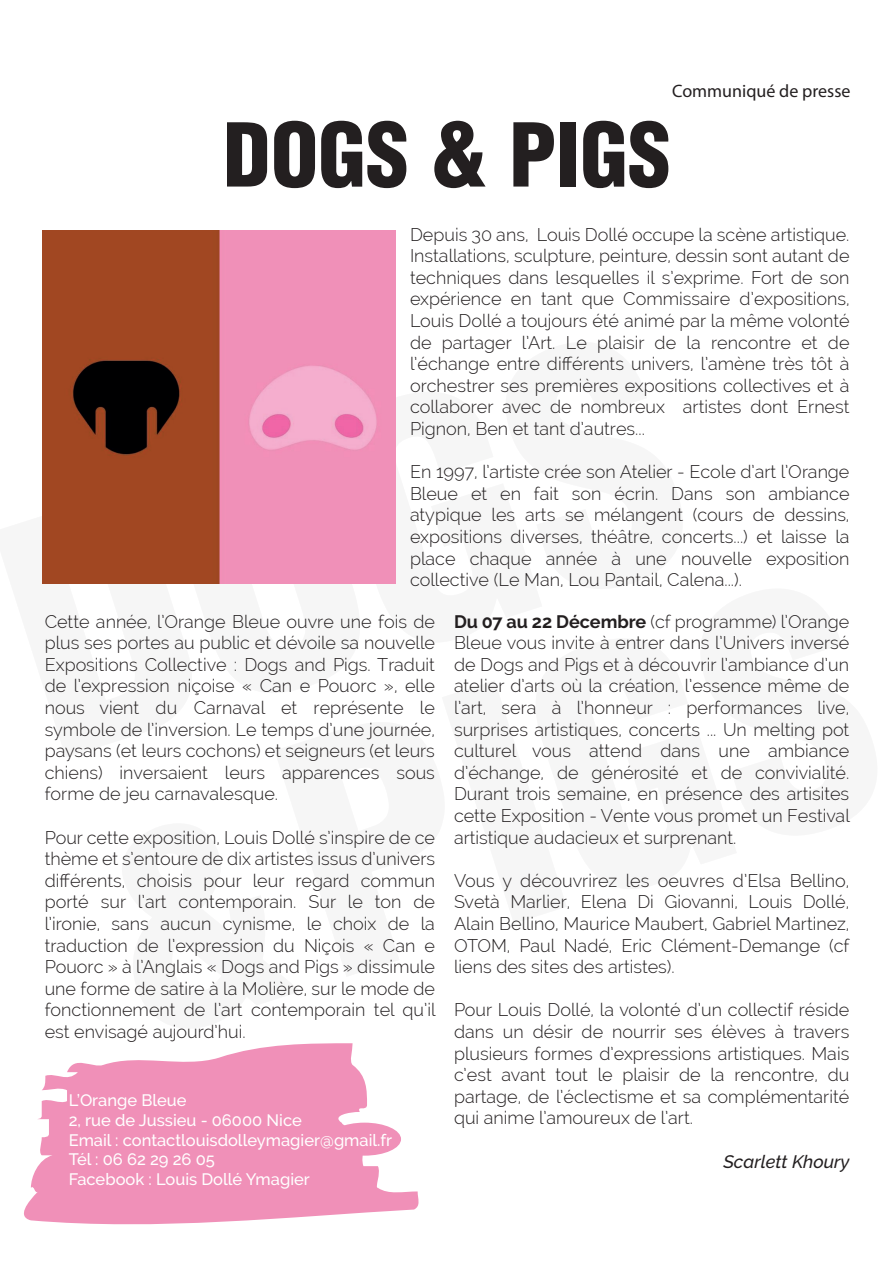
<style>
.page{position:relative;width:893px;height:1263px;background:#fff}
.page>*{position:absolute;margin:0;border:0;box-sizing:border-box;transform-origin:0 0}
.t1{font:900 condensed 316.8px/294.9px "Helvetica LT";color:#231f20}
.t2{font:900 condensed 85.65px "Helvetica LT";color:#231f20}
.t3{font:300 18px/21.6px "Raleway";color:#231f20;text-align:justify}
.t4{font:18px "Myriad Pro";color:#231f20}
.t5{font:italic 500 18px "Raleway";color:#231f20}
.t6{font:500 16.5px/19.8px "Raleway";color:#fff}
.s1{font-size:260.7px}
.s2{font-weight:700}
</style>
<div class="page">
<svg style="left:24px;top:1043px;width:395px;height:182px;fill:#f090b8"></svg>
<img style="left:42px;top:230px;width:354px;height:354px">
<p class="t4" style="left:672px;top:80px;width:180px">Communiqué de presse</p>
<h2 class="t2" style="left:223px;top:101px;width:449px">DOGS &amp; PIGS</h2>
<p class="t3" style="left:410px;top:223px;width:441px">Depuis 30 ans, Louis Dollé occupe la scène artistique.<br>Installations, sculpture, peinture, dessin sont autant de techniques dans lesquelles il s’exprime. Fort de son expérience en tant que Commissaire d’expositions, Louis Dollé a toujours été animé par la même volonté de partager l’Art. Le plaisir de la rencontre et de l’échange entre différents univers, l’amène très tôt à orchestrer ses premières expositions collectives et à collaborer avec de nombreux artistes dont Ernest Pignon, Ben et tant d’autres...</p>
<p class="t3" style="left:410px;top:461px;width:441px">En 1997, l’artiste crée son Atelier - Ecole d’art l’Orange Bleue et en fait son écrin. Dans son ambiance atypique les arts se mélangent (cours de dessins, expositions diverses, théâtre, concerts...) et laisse la place chaque année à une nouvelle exposition collective (Le Man, Lou Pantail, Calena...).</p>
<h1 class="t1" style="left:-32px;top:511px;width:799px;rotate:-18deg">DOGS <span class="s1">&amp;</span>PIGS</h1>
<p class="t3" style="left:45px;top:610px;width:392px">Cette année, l’Orange Bleue ouvre une fois de plus ses portes au public et dévoile sa nouvelle Expositions Collective : Dogs and Pigs. Traduit de l’expression niçoise « Can e Pouorc », elle nous vient du Carnaval et représente le symbole de l’inversion. Le temps d’une journée, paysans (et leurs cochons) et seigneurs (et leurs chiens) inversaient leurs apparences sous forme de jeu carnavalesque.</p>
<p class="t3" style="left:45px;top:826px;width:392px">Pour cette exposition, Louis Dollé s’inspire de ce thème et s’entoure de dix artistes issus d’univers différents, choisis pour leur regard commun porté sur l’art contemporain. Sur le ton de l’ironie, sans aucun cynisme, le choix de la traduction de l’expression du Niçois « Can e Pouorc » à l’Anglais « Dogs and Pigs » dissimule une forme de satire à la Molière, sur le mode de fonctionnement de l’art contemporain tel qu’il est envisagé aujourd’hui.</p>
<p class="t3" style="left:454px;top:610px;width:397px"><span class="s2">Du 07 au 22 Décembre</span> (cf programme) l’Orange Bleue vous invite à entrer dans l’Univers inversé de Dogs and Pigs et à découvrir l’ambiance d’un atelier d’arts où la création, l’essence même de l’art, sera à l’honneur : performances live, surprises artistiques, concerts ... Un melting pot culturel vous attend dans une ambiance d’échange, de générosité et de convivialité.<br>Durant trois semaine, en présence des artisites cette Exposition - Vente vous promet un Festival artistique audacieux et surprenant.</p>
<p class="t3" style="left:454px;top:869px;width:397px">Vous y découvrirez les oeuvres d’Elsa Bellino, Svetà Marlier, Elena Di Giovanni, Louis Dollé, Alain Bellino, Maurice Maubert, Gabriel Martinez, OTOM, Paul Nadé, Eric Clément-Demange (cf liens des sites des artistes).</p>
<p class="t3" style="left:454px;top:999px;width:397px">Pour Louis Dollé, la volonté d’un collectif réside dans un désir de nourrir ses élèves à travers plusieurs formes d’expressions artistiques. Mais c’est avant tout le plaisir de la rencontre, du partage, de l’éclectisme et sa complémentarité qui anime l’amoureux de l’art.</p>
<p class="t5" style="left:723px;top:1151px;width:128px">Scarlett Khoury</p>
<p class="t6" style="left:69px;top:1090px;width:325px">L’Orange Bleue<br>2, rue de Jussieu - 06000 Nice<br>Email : contactlouisdolleymagier@gmail.fr<br>Tél : 06 62 29 26 05<br>Facebook : Louis Dollé Ymagier</p>
</div>
